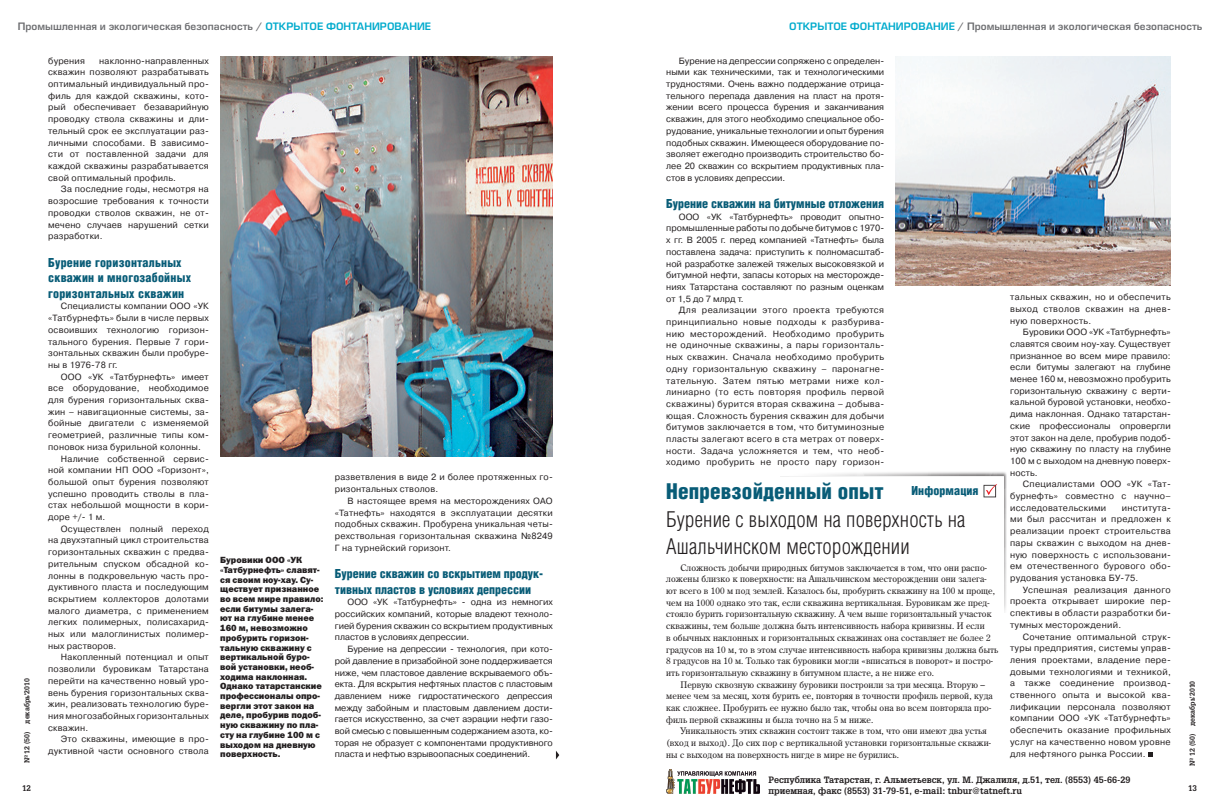
<style>
.page{position:relative;width:1219px;height:808px;background:#fff}
.page>*{position:absolute;margin:0;border:0;box-sizing:border-box;transform-origin:0 0}
.Text1{font:21px/27.3px "AG Letterica Cond L";letter-spacing:.01em;color:#231f20}
.Text1-2{font:700 21px "AG Letterica Cond L";letter-spacing:.01em;color:#085c77}
.Text1-3{font:700 12px/15.6px "AG Letterica Cond L";color:#085c77}
.Text1-4{font:700 12px/15.6px "AG Letterica Cond L";letter-spacing:.02em;color:#085c77}
.t1{font:10px "Europe Demi";color:#6c6d70}
.Text1-5{font:9px/11.7px "Pragmatica C";letter-spacing:.02em;color:#231f20;text-align:justify}
.Text1-6{font:9px/11.7px "AG Centurion";letter-spacing:.01em;color:#231f20}
.Подпись{font:9px/9.7px "Franklin Gothic Heavy C";color:#231f20}
.Подзаголовок{font:700 9px/11px "AG Gloria";color:#231f20}
.t2{font:700 8px "AG Gloria";color:#231f20}
.t3{font:700 7px "AG Gloria";color:#231f20}
.s1{color:#00abcd}
</style>
<div class="page">
<img style="left:220px;top:57px;width:333px;height:399px">
<svg style="left:1148px;top:752px;width:5px;height:4px"></svg>
<img style="left:666px;top:770px;width:94px;height:24px">
<img style="left:780px;top:472px;width:227px;height:140px">
<svg style="left:983px;top:484px;width:14px;height:13px"></svg>
<img style="left:895px;top:57px;width:276px;height:228px">
<svg style="left:556px;top:751px;width:3px;height:8px"></svg>
<p class="t1" style="left:18px;top:20px;width:415px">Промышленная и экологическая безопасность / <span class="s1">Открытое фонтанирование</span></p>
<p class="t1" style="left:789px;top:20px;width:415px"><span class="s1">Открытое фонтанирование</span> / Промышленная и экологическая безопасность</p>
<p class="t3" style="left:23px;top:763px;width:87px;rotate:-90deg">№ 12 (50) декабрь'2010</p>
<p class="t2" style="left:22px;top:784px;width:10px">12</p>
<p class="Text1-5" style="left:48px;top:55px;width:38px">бурения</p>
<p class="Text1-5" style="left:48px;top:55px;width:162px;text-indent:51px">наклонно-направленных скважин позволяют разрабатывать оптимальный индивидуальный про&shy;филь для каждой скважины, кото&shy;рый обеспечивает безаварийную проводку ствола скважины и дли&shy;тельный срок ее эксплуатации раз&shy;личными способами. В зависимо&shy;сти от поставленной задачи для каждой скважины разрабатывается свой оптимальный профиль.</p>
<p class="Text1-5" style="left:48px;top:183px;width:162px;text-indent:13px">За последние годы, несмотря на возросшие требования к точности проводки стволов скважин, не от&shy;мечено случаев нарушений сетки разработки.</p>
<p class="Text1-4" style="left:48px;top:254px;width:144px">Бурение горизонтальных скважин и многозабойных горизонтальных скважин</p>
<p class="Text1-5" style="left:48px;top:300px;width:162px;text-indent:13px">Специалисты компании ООО «УК «Татбурнефть» были в числе первых освоивших технологию горизон&shy;тального бурения. Первые 7 гори&shy;зонтальных скважин были пробуре&shy;ны в 1976-78 гг.</p>
<p class="Text1-5" style="left:48px;top:371px;width:162px;text-indent:13px">ООО «УК «Татбурнефть» имеет все оборудование, необходимое для бурения горизонтальных сква&shy;жин – навигационные системы, за&shy;бойные двигатели с изменяемой геометрией, различные типы ком&shy;поновок низа бурильной колонны.</p>
<p class="Text1-5" style="left:48px;top:453px;width:162px;text-indent:13px">Наличие собственной сервис&shy;ной компании НП ООО «Горизонт», большой опыт бурения позволяют успешно проводить стволы в пла&shy;стах небольшой мощности в кори&shy;доре +/- 1 м.</p>
<p class="Text1-5" style="left:48px;top:523px;width:162px;text-indent:13px">Осуществлен полный переход на двухэтапный цикл строительства горизонтальных скважин с предва&shy;рительным спуском обсадной ко&shy;лонны в подкровельную часть про&shy;дуктивного пласта и последующим вскрытием коллекторов долотами малого диаметра, с применением легких полимерных, полисахарид&shy;ных или малоглинистых полимер&shy;ных растворов.</p>
<p class="Text1-5" style="left:48px;top:651px;width:162px;text-indent:13px">Накопленный потенциал и опыт позволили буровикам Татарстана перейти на качественно новый уро&shy;вень бурения горизонтальных сква&shy;жин, реализовать технологию буре&shy;ния многозабойных горизонтальных скважин.</p>
<p class="Text1-5" style="left:48px;top:733px;width:162px;text-align:right">Это скважины, имеющие в про&shy;дуктивной части основного ствола</p>
<p class="Подпись" style="left:220px;top:555px;width:105px">Буровики ООО «УК «Татбурнефть» славят&shy;ся своим ноу-хау. Су&shy;ществует признанное во всем мире правило: если битумы залега&shy;ют на глубине менее<br>160 м, невозможно пробурить горизон&shy;тальную скважину с вертикальной буро&shy;вой установки, необ&shy;ходима наклонная.<br>Однако татарстанские профессионалы опро&shy;вергли этот закон на деле, пробурив подоб&shy;ную скважину по пла&shy;сту на глубине 100 м с выходом на дневную поверхность.</p>
<p class="Text1-5" style="left:335px;top:472px;width:219px">разветвления в виде 2 и более протяженных го&shy;ризонтальных стволов.</p>
<p class="Text1-5" style="left:335px;top:495px;width:219px;text-indent:13px">В настоящее время на месторождениях ОАО «Татнефть» находятся в эксплуатации десятки подобных скважин. Пробурена уникальная четы&shy;рехствольная горизонтальная скважина №8249<br>Г на турнейский горизонт.</p>
<p class="Text1-3" style="left:335px;top:565px;width:210px">Бурение скважин со вскрытием продук&shy;тивных пластов в условиях депрессии</p>
<p class="Text1-5" style="left:335px;top:596px;width:219px;text-indent:13px">ООО «УК «Татбурнефть» - одна из немногих российских компаний, которые владеют техноло&shy;гией бурения скважин со вскрытием продуктивных пластов в условиях депрессии.</p>
<p class="Text1-5" style="left:335px;top:643px;width:219px;text-indent:13px">Бурение на депрессии - технология, при кото&shy;рой давление в призабойной зоне поддерживается ниже, чем пластовое давление вскрываемого объ&shy;екта. Для вскрытия нефтяных пластов с пластовым давлением ниже гидростатического депрессия между забойным и пластовым давлением дости&shy;гается искусственно, за счет аэрации нефти газо&shy;вой смесью с повышенным содержанием азота, ко&shy;торая не образует с компонентами продуктивного пласта и нефтью взрывоопасных соединений.</p>
<p class="Text1-5" style="left:666px;top:55px;width:219px;text-indent:13px">Бурение на депрессии сопряжено с определен&shy;ными как техническими, так и технологическими трудностями. Очень важно поддержание отрица&shy;тельного перепада давления на пласт на протя&shy;жении всего процесса бурения и заканчивания скважин, для этого необходимо специальное обо&shy;рудование, уникальные технологии и опыт бурения подобных скважин. Имеющееся оборудование по&shy;зволяет ежегодно производить строительство бо&shy;лее 20 скважин со вскрытием продуктивных пла&shy;стов в условиях депрессии.</p>
<p class="Text1-3" style="left:666px;top:195px;width:219px">Бурение скважин на битумные отложения</p>
<p class="Text1-5" style="left:666px;top:211px;width:219px;text-indent:13px">ООО «УК «Татбурнефть» проводит опытно&shy;промышленные работы по добыче битумов с 1970- х гг. В 2005 г. перед компанией «Татнефть» была поставлена задача: приступить к полномасштаб&shy;ной разработке залежей тяжелых высоковязкой и битумной нефти, запасы которых на месторожде&shy;ниях Татарстана составляют по разным оценкам от 1,5 до 7 млрд т.</p>
<p class="Text1-5" style="left:666px;top:304px;width:219px;text-indent:13px">Для реализации этого проекта требуются принципиально новые подходы к разбурива&shy;нию месторождений. Необходимо пробурить не одиночные скважины, а пары горизонталь&shy;ных скважин. Сначала необходимо пробурить одну горизонтальную скважину – паронагне&shy;тательную. Затем пятью метрами ниже кол&shy;линиарно (то есть повторяя профиль первой скважины) бурится вторая скважина – добыва&shy;ющая. Сложность бурения скважин для добычи битумов заключается в том, что битуминозные пласты залегают всего в ста метрах от поверх&shy;ности. Задача усложняется и тем, что необ&shy;ходимо пробурить не просто пару горизон-</p>
<p class="Text1-2" style="left:666px;top:479px;width:219px">Непревзойденный опыт</p>
<p class="Text1-3" style="left:911px;top:482px;width:69px">Информация</p>
<p class="Text1" style="left:666px;top:505px;width:301px">Бурение с выходом на поверхность на<br>Ашальчинском месторождении</p>
<p class="Text1-6" style="left:666px;top:561px;width:334px;text-indent:14px">Сложность добычи природных битумов заключается в том, что они распо&shy;ложены близко к поверхности: на Ашальчинском месторождении они залега&shy;ют всего в 100 м под землей. Казалось бы, пробурить скважину на 100 м проще, чем на 1000 однако это так, если скважина вертикальная. Буровикам же пред&shy;стояло бурить горизонтальную скважину. А чем выше горизонтальный участок скважины, тем больше должна быть интенсивность набора кривизны. И если<br>в обычных наклонных и горизонтальных скважинах она составляет не более 2 градусов на 10 м, то в этом случае интенсивность набора кривизны должна быть 8 градусов на 10 м. Только так буровики могли «вписаться в поворот» и постро&shy;ить горизонтальную скважину в битумном пласте, а не ниже его.</p>
<p class="Text1-6" style="left:666px;top:678px;width:328px;text-indent:14px">Первую сквозную скважину буровики построили за три месяца. Вторую – менее чем за месяц, хотя бурить ее, повторяя в точности профиль первой, куда как сложнее. Пробурить ее нужно было так, чтобы она во всем повторяла про&shy;филь первой скважины и была точно на 5 м ниже.</p>
<p class="Text1-6" style="left:666px;top:725px;width:326px;text-indent:14px">Уникальность этих скважин состоит также в том, что они имеют два устья (вход и выход). До сих пор с вертикальной установки горизонтальные скважи&shy;ны с выходом на поверхность нигде в мире не бурились.</p>
<p class="Text1-5" style="left:1010px;top:291px;width:162px">тальных скважин, но и обеспечить выход стволов скважин на днев&shy;ную поверхность.</p>
<p class="Text1-5" style="left:1010px;top:326px;width:162px;text-indent:13px">Буровики ООО «УК «Татбурнефть» славятся своим ноу-хау. Существует признанное во всем мире правило: если битумы залегают на глубине менее 160 м, невозможно пробурить горизонтальную скважину с верти&shy;кальной буровой установки, необхо&shy;дима наклонная. Однако татарстан&shy;ские профессионалы опровергли этот закон на деле, пробурив подоб&shy;ную скважину по пласту на глубине 100 м с выходом на дневную поверх&shy;ность.</p>
<p class="Text1-5" style="left:1010px;top:478px;width:162px;text-indent:13px">Специалистами ООО «УК «Тат&shy;бурнефть» совместно с научно– исследовательскими</p>
<p class="Text1-5" style="left:1010px;top:502px;width:162px;text-indent:112px">института&shy;ми был рассчитан и предложен к реализации проект строительства пары скважин с выходом на днев&shy;ную поверхность с использовани&shy;ем отечественного бурового обо&shy;рудования установка БУ-75.</p>
<p class="Text1-5" style="left:1010px;top:584px;width:162px;text-indent:13px">Успешная реализация данного проекта открывает широкие пер&shy;спективы в области разработки би&shy;тумных месторождений.</p>
<p class="Text1-5" style="left:1010px;top:631px;width:162px;text-indent:13px">Сочетание оптимальной струк&shy;туры предприятия, системы управ&shy;ления проектами, владение пере&shy;довыми технологиями и техникой, а также соединение производ&shy;ственного опыта и высокой ква&shy;лификации персонала позволяют компании ООО «УК «Татбурнефть» обеспечить оказание профильных услуг на качественно новом уровне для нефтяного рынка России.</p>
<p class="Подзаголовок" style="left:768px;top:774px;width:363px">Республика Татарстан, г. Альметьевск, ул. М. Джалиля, д.51, тел. (8553) 45-66-29 приемная, факс (8553) 31-79-51, e-mail: tnbur@tatneft.ru</p>
<p class="t3" style="left:1188px;top:766px;width:87px;rotate:-90deg">№ 12 (50) декабрь'2010</p>
<p class="t2" style="left:1188px;top:783px;width:10px">13</p>
</div>
